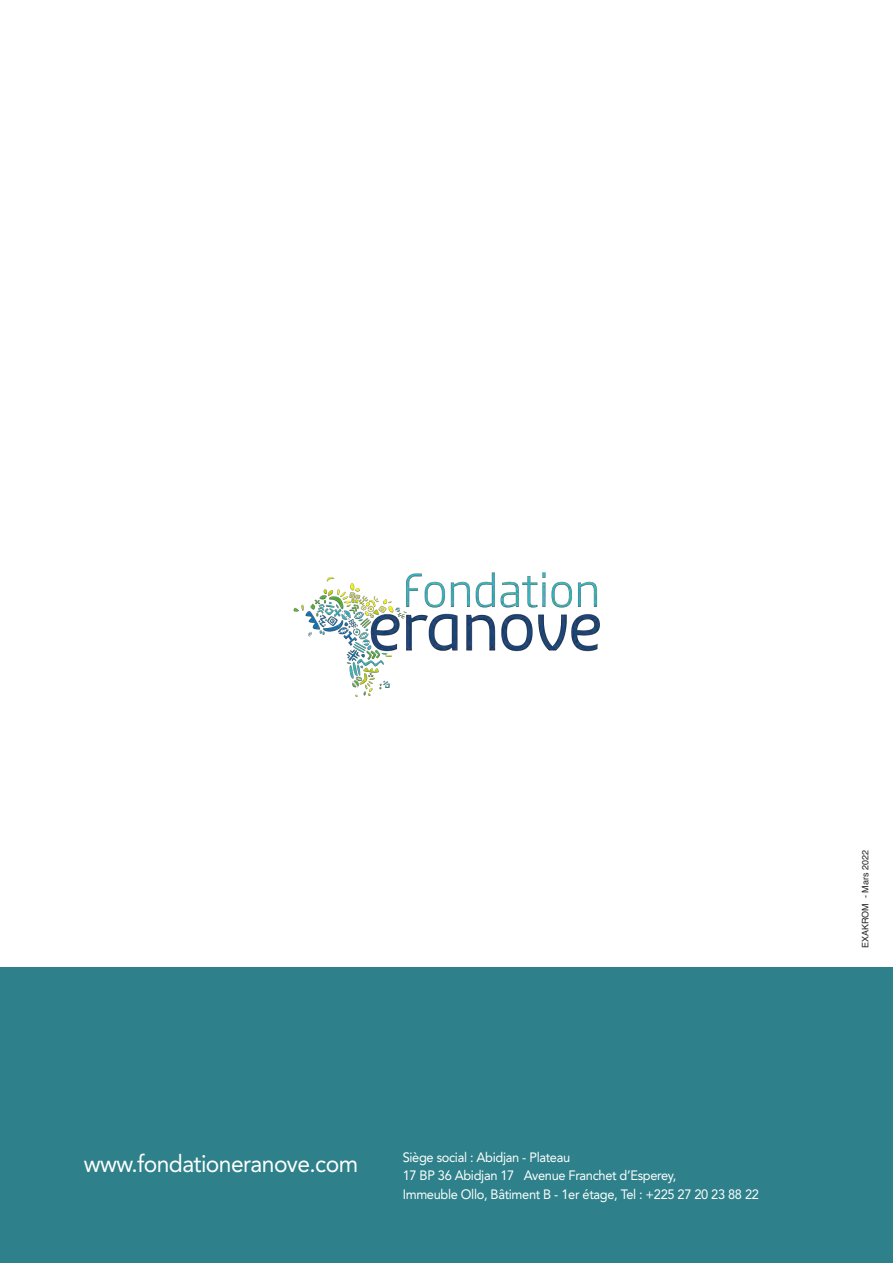
<style>
.page{position:relative;width:893px;height:1263px;background:#fff}
.page>*{position:absolute;margin:0;border:0;box-sizing:border-box;transform-origin:0 0}
.t1{font:24px "Avenir";letter-spacing:-.025em;color:#fff;scale:.95 1}
.t2{font:13.5px/18.6px "Avenir";letter-spacing:-.025em;color:#fff;scale:.95 1}
.t3{font:9px "Helvetica";color:#272526}
</style>
<div class="page">
<div style="left:0;top:968px;width:893px;height:295px;background:#2e818a"></div>
<img style="left:293px;top:572px;width:306px;height:125px">
<h1 class="t1" style="left:84px;top:1144px;width:290px">www.fondationeranove.com</h1>
<p class="t2" style="left:403px;top:1147px;width:376px">Siège social : Abidjan - Plateau<br>17 BP 36 Abidjan 17 Avenue Franchet d’Esperey,<br>Immeuble Ollo, Bâtiment B - 1er étage, Tel : +225 27 20 23 88 22</p>
<p class="t3" style="left:860px;top:948px;width:100px;rotate:-90deg">EXAKROM - Mars 2022</p>
</div>
